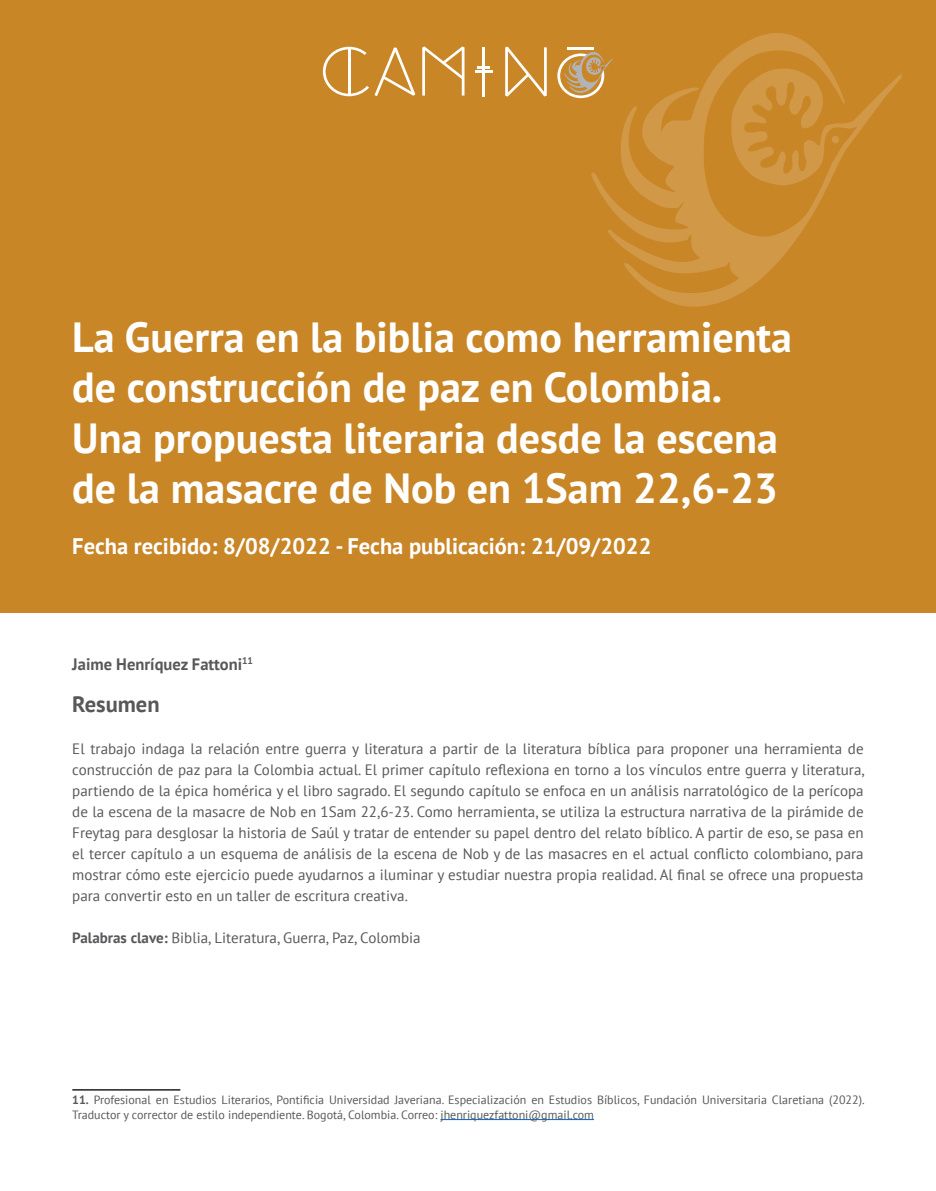
<style>
.page{position:relative;width:936px;height:1191px;background:#fff}
.page>*{position:absolute;margin:0;border:0;box-sizing:border-box;transform-origin:0 0}
.t1{font:700 42px/50.4px "PT Sans";color:#fff}
.t2{font:700 22.5px "PT Sans";color:#fff}
.t3{font:700 22.5px "PT Sans";color:#57585a}
.t4{font:700 16.5px "PT Sans";color:#57585a}
.t5{font:15px/21px "PT Sans";color:#57585a;text-align:justify}
.t6{font:12px/14.4px "PT Sans";color:#57585a}
.s1{font-weight:700}
</style>
<div class="page">
<div style="left:0;top:0;width:935px;height:612px;background:#c98627"></div>
<svg style="left:323px;top:47px;width:92px;height:49px"></svg>
<hr style="left:348px;top:48px;width:2px;height:47px;background:#fff">
<svg style="left:422px;top:46px;width:42px;height:50px"></svg>
<hr style="left:482px;top:47px;width:2px;height:50px;background:#fff">
<svg style="left:475px;top:66px;width:17px;height:7px"></svg>
<svg style="left:505px;top:47px;width:41px;height:50px"></svg>
<svg style="left:557px;top:47px;width:33px;height:51px"></svg>
<svg style="left:590px;top:33px;width:311px;height:274px"></svg>
<div style="left:831px;top:136px;width:7px;height:7px;background:#d19847;border-radius:50%"></div>
<hr style="left:72px;top:1089px;width:108px;height:1px;background:#231f20">
<hr style="left:440px;top:1119px;width:154px;height:1px;background:#0563c1">
<p class="t1" style="left:72px;top:311px;width:721px">La Guerra en la biblia como herramienta de construcción de paz en Colombia.</p>
<p class="t1" style="left:72px;top:412px;width:707px">Una propuesta literaria desde la escena de la masacre de Nob en 1Sam 22,6-23</p>
<p class="t2" style="left:72px;top:531px;width:580px">Fecha recibido: 8/08/2022 - Fecha publicación: 21/09/2022</p>
<p class="t4" style="left:72px;top:653px;width:182px">Jaime Henríquez Fattoni<sup>11</sup></p>
<p class="t3" style="left:72px;top:689px;width:89px">Resumen</p>
<p class="t5" style="left:72px;top:737px;width:794px">El trabajo indaga la relación entre guerra y literatura a partir de la literatura bíblica para proponer una herramienta de construcción de paz para la Colombia actual. El primer capítulo reflexiona en torno a los vínculos entre guerra y literatura, partiendo de la épica homérica y el libro sagrado. El segundo capítulo se enfoca en un análisis narratológico de la perícopa de la escena de la masacre de Nob en 1Sam 22,6-23. Como herramienta, se utiliza la estructura narrativa de la pirámide de Freytag para desglosar la historia de Saúl y tratar de entender su papel dentro del relato bíblico. A partir de eso, se pasa en el tercer capítulo a un esquema de análisis de la escena de Nob y de las masacres en el actual conflicto colombiano, para mostrar cómo este ejercicio puede ayudarnos a iluminar y estudiar nuestra propia realidad. Al final se ofrece una propuesta para convertir esto en un taller de escritura creativa.</p>
<p class="t5" style="left:72px;top:926px;width:350px"><span class="s1">Palabras clave:</span> Biblia, Literatura, Guerra, Paz, Colombia</p>
<p class="t6" style="left:72px;top:1092px;width:793px"><span class="s1">11.</span> Profesional en Estudios Literarios, Pontificia Universidad Javeriana. Especialización en Estudios Bíblicos, Fundación Universitaria Claretiana (2022).<br>Traductor y corrector de estilo independiente. Bogotá, Colombia. Correo: jhenriquezfattoni@gmail.com</p>
</div>
